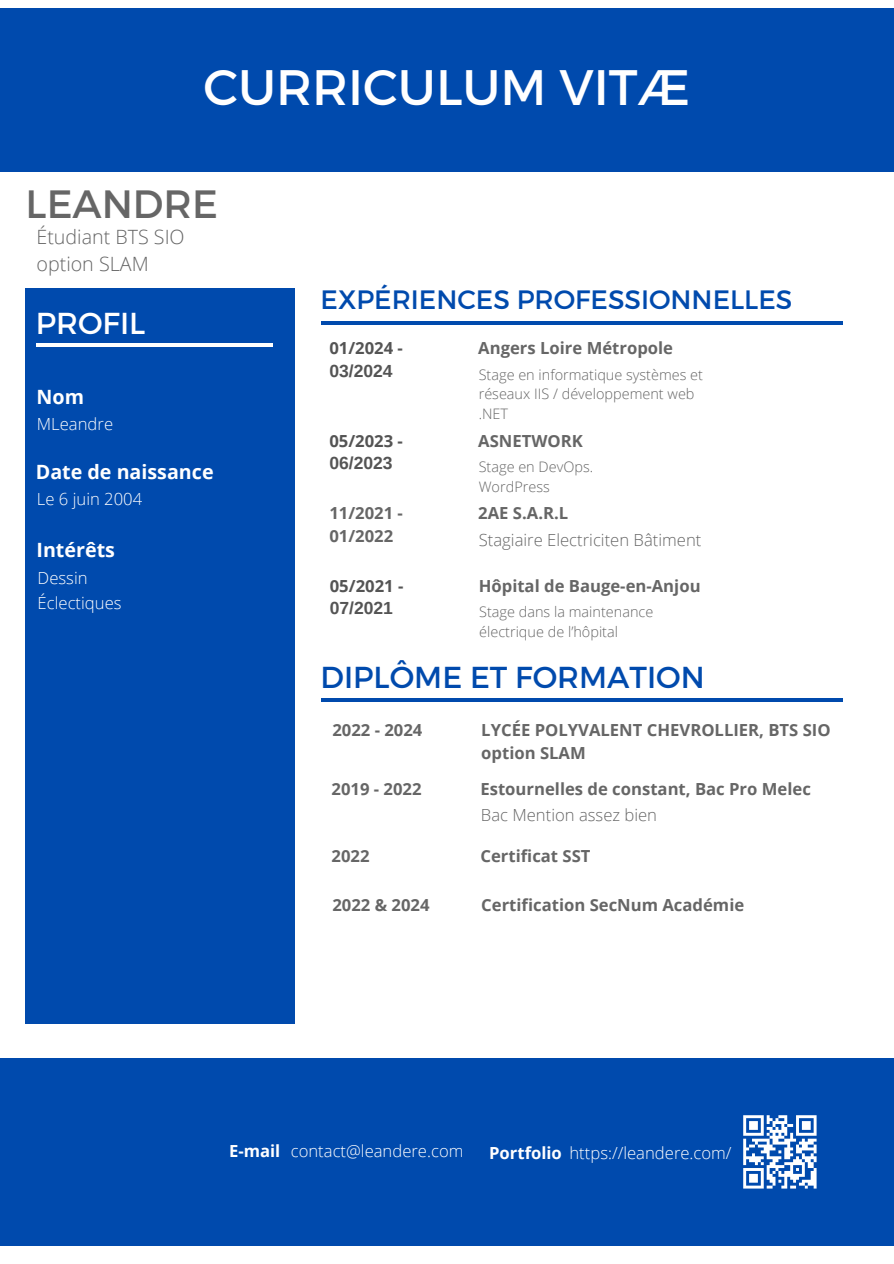
<style>
.page{position:relative;width:894px;height:1264px;background:#fff}
.page>*{position:absolute;margin:0;border:0;box-sizing:border-box;transform-origin:0 0}
.t1{font:49.8px "Montserrat";color:#fff}
.t2{font:39.45px "Montserrat";color:#666}
.t3{font:30.3px "Montserrat";color:#004aad}
.t4{font:30.3px "Montserrat";color:#fff}
.t5{font:26.55px "Montserrat";color:#004aad}
.t6{font:700 19.65px "Open Sans";color:#fff}
.t7{font:300 19.65px/27.3px "Open Sans";color:#666}
.t8{font:700 17.55px "Arimo";color:#545454}
.t9{font:700 16.65px/22.5px "Open Sans";color:#666}
.t10{font:300 16.65px "Open Sans";color:#fff}
.t11{font:300 16.65px "Open Sans";color:#666}
.t12{font:700 16.65px "Open Sans";color:#545454}
.t13{font:700 16.65px "Open Sans";color:#fff}
.t14{font:300 14.4px/19.6px "Open Sans";color:#666}
</style>
<div class="page">
<div style="left:0;top:8px;width:893px;height:164px;background:#004aad"></div>
<div style="left:26px;top:288px;width:268px;height:735px;background:#004aad"></div>
<div style="left:0;top:1058px;width:893px;height:187px;background:#004aad"></div>
<hr style="left:36px;top:343px;width:237px;height:4px;background:#fff">
<hr style="left:321px;top:321px;width:521px;height:3px;background:#004aad">
<hr style="left:321px;top:698px;width:521px;height:3px;background:#004aad">
<svg style="left:743px;top:1115px;width:73px;height:73px"></svg>
<p class="t1" style="left:203px;top:55px;width:488px">CURRICULUM VITÆ</p>
<p class="t2" style="left:26px;top:178px;width:194px">LEANDRE</p>
<h1 class="t7" style="left:36px;top:222px;width:150px">Étudiant BTS SIO option SLAM</h1>
<p class="t4" style="left:36px;top:303px;width:111px">PROFIL</p>
<h2 class="t6" style="left:36px;top:382px;width:49px">Nom</h2>
<h6 class="t10" style="left:37px;top:412px;width:78px">MLeandre</h6>
<p class="t6" style="left:36px;top:458px;width:179px">Date de naissance</p>
<p class="t10" style="left:37px;top:487px;width:107px">Le 6 juin 2004</p>
<p class="t6" style="left:36px;top:536px;width:80px">Intérêts</p>
<p class="t10" style="left:38px;top:565px;width:51px">Dessin</p>
<p class="t10" style="left:38px;top:591px;width:85px">Éclectiques</p>
<p class="t5" style="left:320px;top:282px;width:473px">EXPÉRIENCES PROFESSIONNELLES</p>
<p class="t12" style="left:329px;top:336px;width:75px">01/2024 -</p>
<p class="t8" style="left:329px;top:360px;width:65px">03/2024</p>
<h3 class="t12" style="left:329px;top:429px;width:75px">05/2023 -</h3>
<p class="t8" style="left:329px;top:453px;width:65px">06/2023</p>
<p class="t9" style="left:478px;top:336px;width:196px">Angers Loire Métropole</p>
<p class="t14" style="left:478px;top:364px;width:226px">Stage en informatique systèmes et réseaux IIS / développement web .NET</p>
<p class="t9" style="left:478px;top:429px;width:106px">ASNETWORK</p>
<p class="t14" style="left:478px;top:457px;width:116px">Stage en DevOps.</p>
<p class="t14" style="left:478px;top:476px;width:73px">WordPress</p>
<p class="t9" style="left:329px;top:501px;width:75px">11/2021 -<br>01/2022</p>
<h3 class="t9" style="left:478px;top:501px;width:91px">2AE S.A.R.L</h3>
<h5 class="t11" style="left:478px;top:527px;width:224px">Stagiaire Electriciten Bâtiment</h5>
<p class="t12" style="left:330px;top:573px;width:75px">05/2021 -</p>
<h5 class="t8" style="left:330px;top:598px;width:65px">07/2021</h5>
<p class="t9" style="left:478px;top:574px;width:223px">Hôpital de Bauge-en-Anjou</p>
<h5 class="t14" style="left:479px;top:601px;width:175px">Stage dans la maintenance électrique de l’hôpital</h5>
<p class="t3" style="left:320px;top:657px;width:385px">DIPLÔME ET FORMATION</p>
<p class="t9" style="left:332px;top:718px;width:92px">2022 - 2024</p>
<p class="t9" style="left:481px;top:718px;width:351px">LYCÉE POLYVALENT CHEVROLLIER, BTS SIO option SLAM</p>
<p class="t9" style="left:331px;top:777px;width:92px">2019 - 2022</p>
<p class="t9" style="left:480px;top:777px;width:332px">Estournelles de constant, Bac Pro Melec</p>
<p class="t11" style="left:481px;top:803px;width:178px">Bac Mention assez bien</p>
<p class="t9" style="left:331px;top:843px;width:39px">2022</p>
<p class="t9" style="left:480px;top:843px;width:111px">Certificat SST</p>
<p class="t9" style="left:332px;top:893px;width:99px">2022 &amp; 2024</p>
<p class="t9" style="left:481px;top:893px;width:264px">Certification SecNum Académie</p>
<h4 class="t13" style="left:229px;top:1138px;width:53px">E-mail</h4>
<p class="t10" style="left:291px;top:1138px;width:174px">contact@leandere.com</p>
<p class="t13" style="left:489px;top:1141px;width:74px">Portfolio</p>
<p class="t10" style="left:569px;top:1141px;width:164px">https://leandere.com/</p>
</div>
